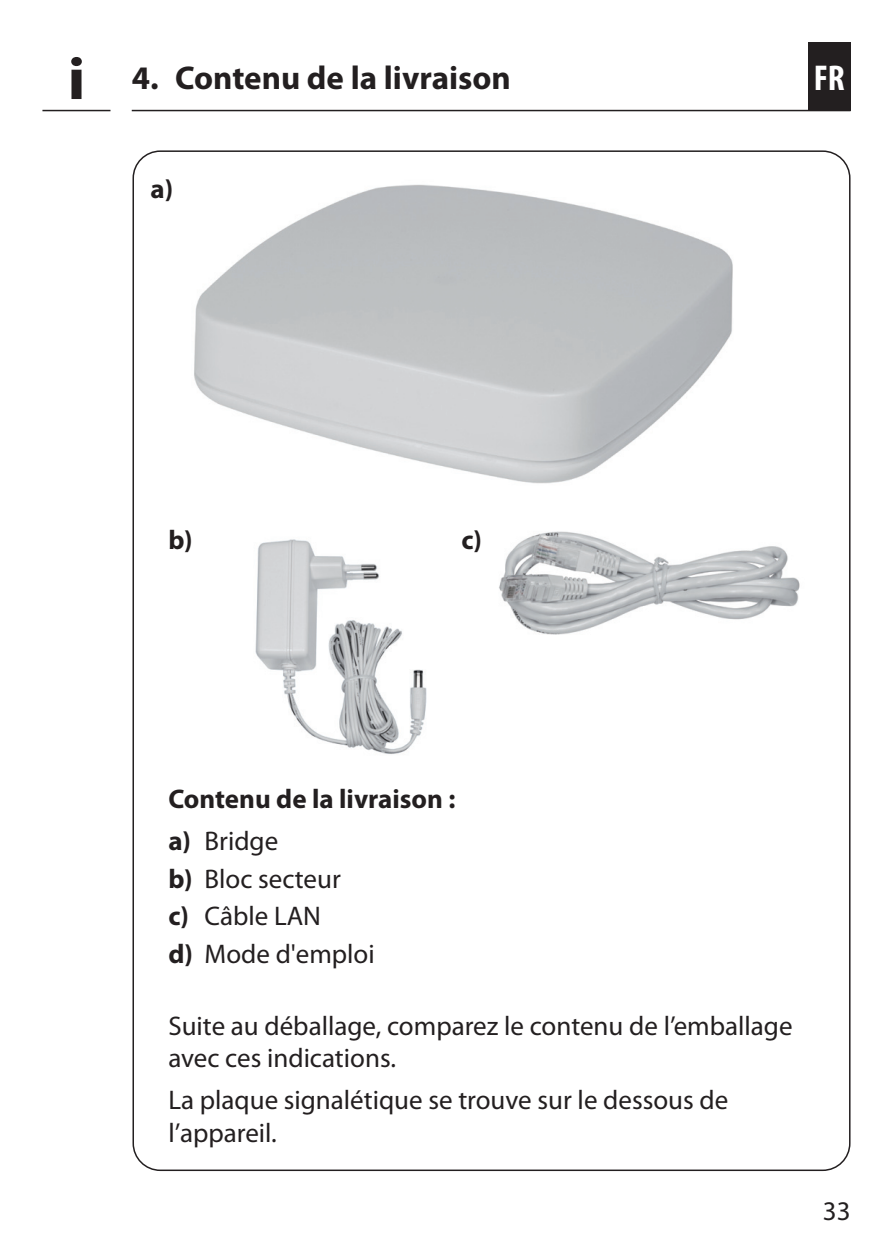
<style>
.page{position:relative;width:893px;height:1259px;background:#fff}
.page>*{position:absolute;margin:0;border:0;box-sizing:border-box;transform-origin:0 0}
.INFO-Icon{font:700 60px "Myriad Pro";color:#231f20;scale:1.1 1}
.t1{font:700 condensed 36px "Myriad Pro";color:#fff}
.t2{font:700 33px "Myriad Pro";color:#231f20}
.Fließtext_-_DE{font:27px/32.4px "Myriad Pro";color:#231f20}
.Untertitel_mit_Linie{font:700 27px "Myriad Pro";color:#231f20}
.s1{font-weight:700}
</style>
<div class="page">
<hr style="left:132px;top:110px;width:719px;height:1px;background:#231f20">
<hr style="left:42px;top:110px;width:68px;height:1px;background:#231f20">
<div style="left:808px;top:42px;width:42px;height:69px;background:#231f20"></div>
<img style="left:194px;top:184px;width:539px;height:300px">
<img style="left:255px;top:539px;width:172px;height:215px">
<img style="left:499px;top:531px;width:301px;height:104px">
<p class="INFO-Icon" style="left:67px;top:45px;width:18px">i</p>
<p class="t2" style="left:132px;top:59px;width:381px">4. Contenu de la livraison</p>
<p class="Untertitel_mit_Linie" style="left:151px;top:173px;width:24px">a)</p>
<h2 class="t1" style="left:814px;top:58px;width:33px">FR</h2>
<p class="Untertitel_mit_Linie" style="left:168px;top:524px;width:26px">b)</p>
<p class="Untertitel_mit_Linie" style="left:461px;top:524px;width:22px">c)</p>
<p class="Untertitel_mit_Linie" style="left:168px;top:784px;width:289px">Contenu de la livraison :</p>
<p class="Fließtext_-_DE" style="left:168px;top:825px;width:111px"><span class="s1">a)</span> Bridge</p>
<p class="Fließtext_-_DE" style="left:168px;top:863px;width:174px"><span class="s1">b)</span> Bloc secteur</p>
<p class="Fließtext_-_DE" style="left:168px;top:900px;width:154px"><span class="s1">c)</span> Câble LAN</p>
<p class="Fließtext_-_DE" style="left:168px;top:938px;width:208px"><span class="s1">d)</span> Mode d'emploi</p>
<p class="Fließtext_-_DE" style="left:168px;top:1010px;width:626px">Suite au déballage, comparez le contenu de l’emballage avec ces indications.</p>
<p class="Fließtext_-_DE" style="left:168px;top:1084px;width:561px">La plaque signalétique se trouve sur le dessous de l’appareil.</p>
<p class="Fließtext_-_DE" style="left:823px;top:1195px;width:29px">33</p>
</div>
